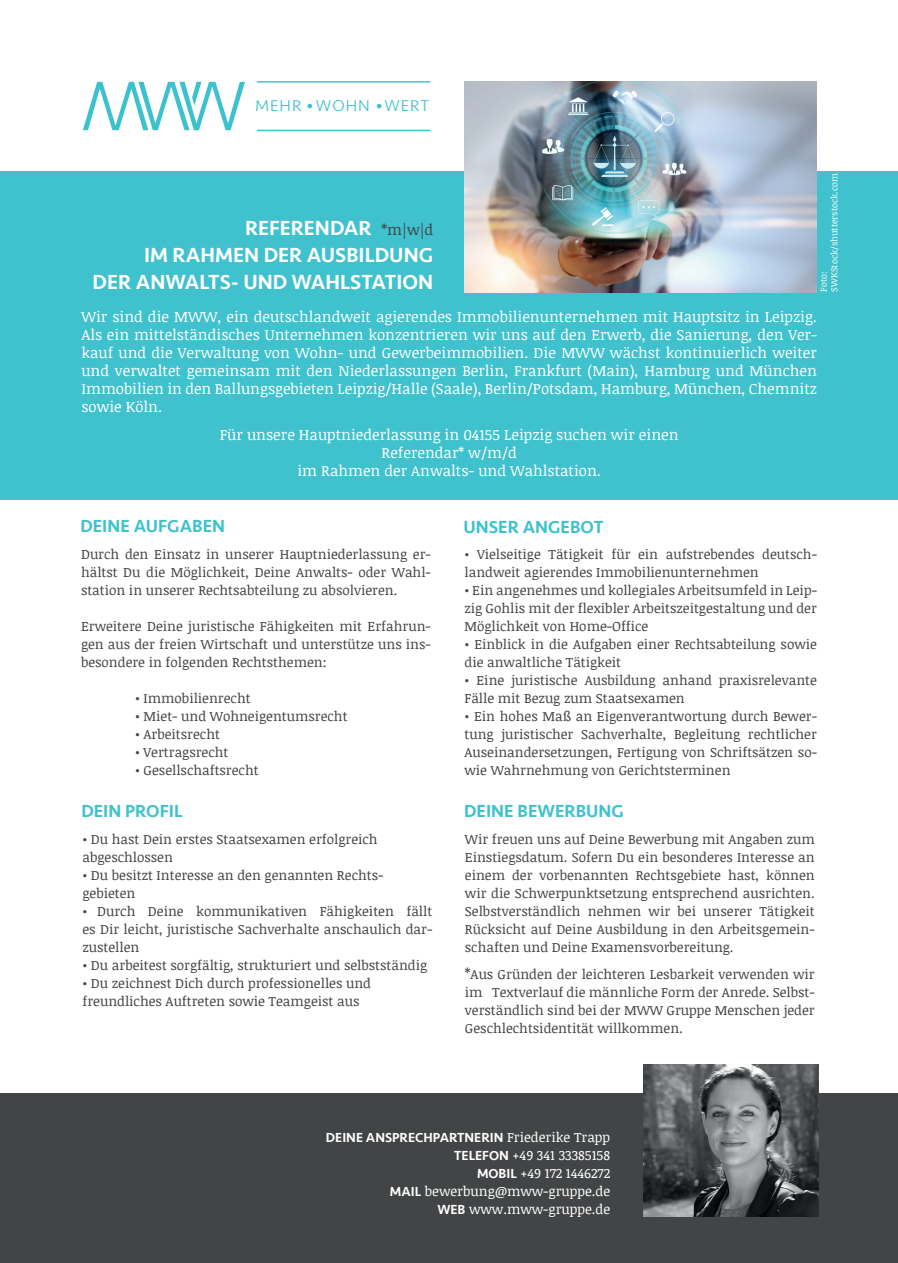
<style>
.page{position:relative;width:898px;height:1263px;background:#fff}
.page>*{position:absolute;margin:0;border:0;box-sizing:border-box;transform-origin:0 0}
.t1{font:500 21px/27px "Seravek";color:#fff;text-align:right}
.t2{font:500 18px "Seravek";color:#3fc1ce}
.t3{font:300 16.2px "Seravek";letter-spacing:.06em;color:#3cc1ce;scale:1.04 1}
.t4{font:15px/18px "Noticia Text";color:#fff;text-align:justify}
.t5{font:13.5px/18px "Noticia Text";color:#424445;text-align:justify}
.t6{font:13.5px/18px "Noticia Text";color:#fff;text-align:right}
.t7{font:500 13.5px "Seravek";color:#fff}
.t8{font:9px/10.8px "Noticia Text";color:#fff}
.s1{font-family:"Noticia Text";font-weight:400;font-size:15px;color:#424445}
.s2{font-size:15px}
.s3{font-family:"Noticia Text";font-weight:400}
.s4{font-family:"Seravek";font-weight:500}
</style>
<div class="page">
<div style="left:0;top:1094px;width:898px;height:169px;background:#424445"></div>
<div style="left:0;top:171px;width:898px;height:329px;background:#3fc1ce"></div>
<svg style="left:83px;top:82px;width:162px;height:48px"></svg>
<hr style="left:257px;top:81px;width:173px;height:2px;background:#3cc1ce">
<hr style="left:257px;top:130px;width:173px;height:1px;background:#3cc1ce">
<svg style="left:307px;top:104px;width:5px;height:4px"></svg>
<svg style="left:377px;top:104px;width:4px;height:4px"></svg>
<img style="left:464px;top:81px;width:352px;height:211px">
<img style="left:644px;top:1065px;width:174px;height:151px">
<p class="t3" style="left:255px;top:96px;width:169px">MEHR WOHN WERT</p>
<p class="t8" style="left:818px;top:291px;width:120px;rotate:-90deg">Foto:<br>SWKStock/shutterstock.com</p>
<h1 class="t1" style="left:93px;top:215px;width:342px">REFERENDAR <span class="s1">*m|w|d<br></span>IM RAHMEN DER AUSBILDUNG<br>DER ANWALTS- UND WAHLSTATION</h1>
<p class="t4" style="left:81px;top:307px;width:737px">Wir sind die MWW, ein deutschlandweit agierendes Immobilienunternehmen mit Hauptsitz in Leipzig.<br>Als ein mittelständisches Unternehmen konzentrieren wir uns auf den Erwerb, die Sanierung, den Ver&shy;kauf und die Verwaltung von Wohn- und Gewerbeimmobilien. Die MWW wächst kontinuierlich weiter und verwaltet gemeinsam mit den Niederlassungen Berlin, Frankfurt (Main), Hamburg und München Immobilien in den Ballungsgebieten Leipzig/Halle (Saale), Berlin/Potsdam, Hamburg, München, Chemnitz sowie Köln.</p>
<p class="t4" style="left:220px;top:425px;width:460px;text-align:center">Für unsere Hauptniederlassung in 04155 Leipzig suchen wir einen<br>Referendar* w/m/d<br>im Rahmen der Anwalts- und Wahlstation.</p>
<h2 class="t2" style="left:80px;top:515px;width:146px">DEINE AUFGABEN</h2>
<h2 class="t2" style="left:463px;top:516px;width:142px">UNSER ANGEBOT</h2>
<p class="t5" style="left:81px;top:545px;width:351px">Durch den Einsatz in unserer Hauptniederlassung er&shy;hältst Du die Möglichkeit, Deine Anwalts- oder Wahl&shy;station in unserer Rechtsabteilung zu absolvieren.</p>
<p class="t5" style="left:81px;top:617px;width:351px">Erweitere Deine juristische Fähigkeiten mit Erfahrun&shy;gen aus der freien Wirtschaft und unterstütze uns ins&shy;besondere in folgenden Rechtsthemen:</p>
<p class="t5" style="left:135px;top:689px;width:117px">• Immobilienrecht</p>
<p class="t5" style="left:135px;top:707px;width:214px">• Miet- und Wohneigentumsrecht</p>
<p class="t5" style="left:135px;top:725px;width:86px">• Arbeitsrecht</p>
<p class="t5" style="left:135px;top:743px;width:95px">• Vertragsrecht</p>
<p class="t5" style="left:135px;top:761px;width:125px">• Gesellschaftsrecht</p>
<h2 class="t2" style="left:81px;top:799px;width:103px">DEIN PROFIL</h2>
<p class="t5" style="left:82px;top:830px;width:297px">• Du hast Dein erstes Staatsexamen erfolgreich abgeschlossen</p>
<p class="t5" style="left:82px;top:866px;width:302px">• Du besitzt Interesse an den genannten Rechts&shy;gebieten</p>
<p class="t5" style="left:82px;top:902px;width:351px">• Durch Deine kommunikativen Fähigkeiten fällt es Dir leicht, juristische Sachverhalte anschaulich dar&shy;zustellen</p>
<p class="t5" style="left:82px;top:956px;width:346px">• Du arbeitest sorgfältig, strukturiert und selbstständig</p>
<p class="t5" style="left:82px;top:974px;width:290px">• Du zeichnest Dich durch professionelles und freundliches Auftreten sowie Teamgeist aus</p>
<p class="t5" style="left:464px;top:545px;width:354px">• Vielseitige Tätigkeit für ein aufstrebendes deutsch&shy;landweit agierendes Immobilienunternehmen</p>
<p class="t5" style="left:464px;top:581px;width:354px">• Ein angenehmes und kollegiales Arbeitsumfeld in Leip&shy;zig Gohlis mit der flexibler Arbeitszeitgestaltung und der Möglichkeit von Home-Office</p>
<p class="t5" style="left:464px;top:635px;width:354px">• Einblick in die Aufgaben einer Rechtsabteilung sowie die anwaltliche Tätigkeit</p>
<p class="t5" style="left:464px;top:671px;width:354px">• Eine juristische Ausbildung anhand praxisrelevante<br>Fälle mit Bezug zum Staatsexamen</p>
<p class="t5" style="left:464px;top:707px;width:354px">• Ein hohes Maß an Eigenverantwortung durch Bewer&shy;tung juristischer Sachverhalte, Begleitung rechtlicher Auseinandersetzungen, Fertigung von Schriftsätzen so&shy;wie Wahrnehmung von Gerichtsterminen</p>
<h2 class="t2" style="left:464px;top:799px;width:161px">DEINE BEWERBUNG</h2>
<p class="t5" style="left:465px;top:830px;width:351px">Wir freuen uns auf Deine Bewerbung mit Angaben zum Einstiegsdatum. Sofern Du ein besonderes Interesse an einem der vorbenannten Rechtsgebiete hast, können wir die Schwerpunktsetzung entsprechend ausrichten.<br>Selbstverständlich nehmen wir bei unserer Tätigkeit Rücksicht auf Deine Ausbildung in den Arbeitsgemein&shy;schaften und Deine Examensvorbereitung.</p>
<p class="t5" style="left:465px;top:965px;width:351px"><span class="s2">*</span>Aus Gründen der leichteren Lesbarkeit verwenden wir im Textverlauf die männliche Form der Anrede. Selbst&shy;verständlich sind bei der MWW Gruppe Menschen jeder Geschlechtsidentität willkommen.</p>
<p class="t7" style="left:326px;top:1129px;width:286px">DEINE ANSPRECHPARTNERIN <span class="s3">Friederike Trapp</span></p>
<p class="t6" style="left:390px;top:1146px;width:222px"><span class="s4">TELEFON</span> +49 341 33385158<br><span class="s4">MOBIL</span> +49 172 1446272<br><span class="s4">MAIL</span> bewerbung@mww-gruppe.de<br><span class="s4">WEB</span> www.mww-gruppe.de</p>
</div>
